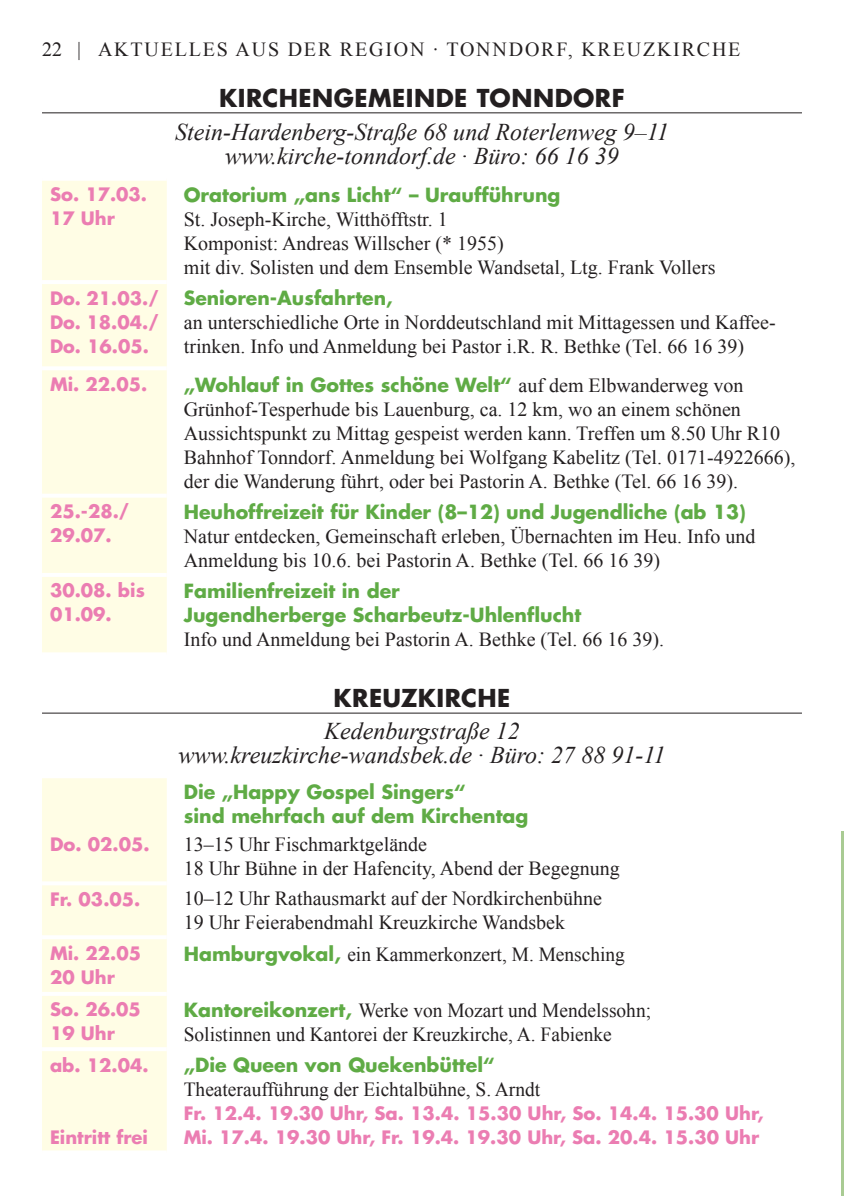
<style>
.page{position:relative;width:844px;height:1196px;background:#fff}
.page>*{position:absolute;margin:0;border:0;box-sizing:border-box;transform-origin:0 0}
.t1{font:italic 24px/32.8px "Times New Roman";color:#231f20;text-align:center}
.t2{font:20px/24px "Times New Roman";color:#231f20}
.t3{font:20px "Times New Roman";letter-spacing:.09em;color:#231f20}
.t4{font:700 19px/24px "Futura";color:#5fab45}
.t5{font:700 18px/24px "Futura";color:#eb7db2}
.s1{font-family:"Futura";font-weight:700;font-style:normal}
.s2{font-family:"Times New Roman";font-weight:400;font-size:20px;color:#231f20}
.s3{font-family:"Futura";font-weight:700;font-size:19px;color:#5fab45}
</style>
<div class="page">
<hr style="left:42px;top:112px;width:760px;height:1px;background:#231f20">
<div style="left:42px;top:181px;width:125px;height:471px;background:#fffde5"></div>
<hr style="left:42px;top:280px;width:125px;height:4px;background:#fff">
<hr style="left:42px;top:366px;width:125px;height:4px;background:#fff">
<svg style="left:42px;top:493px;width:125px;height:4px"></svg>
<hr style="left:42px;top:573px;width:125px;height:4px;background:#fff">
<hr style="left:42px;top:712px;width:760px;height:1px;background:#231f20">
<div style="left:42px;top:778px;width:125px;height:372px;background:#fffde5"></div>
<hr style="left:42px;top:881px;width:125px;height:4px;background:#fff">
<hr style="left:42px;top:935px;width:125px;height:4px;background:#fff">
<svg style="left:42px;top:991px;width:125px;height:4px"></svg>
<svg style="left:42px;top:1046px;width:125px;height:4px"></svg>
<svg style="left:42px;top:1150px;width:125px;height:1px"></svg>
<hr style="left:841px;top:830px;width:3px;height:365px;background:#a9cb93">
<p class="t2" style="left:42px;top:37px;width:133px">22 | Aktuelles</p>
<p class="t2" style="left:235px;top:37px;width:119px">aus der Regi</p>
<p class="t2" style="left:394px;top:37px;width:99px">on · Tonnd</p>
<p class="t3" style="left:525px;top:36px;width:132px">orf, Kreuzki</p>
<p class="t2" style="left:682px;top:37px;width:31px">rche</p>
<p class="t1" style="left:175px;top:82px;width:495px"><span class="s1">Ki rchengemeinde Tonndorf<br></span>Stein-Hardenberg-Straße 68 und Roterlenweg 9–11</p>
<p class="t1" style="left:225px;top:138px;width:395px">www.kirche-tonndorf.de · Büro: 66 16 39</p>
<p class="t5" style="left:50px;top:182px;width:99px">So. 17.03.<br>17 Uhr</p>
<p class="t4" style="left:184px;top:182px;width:378px">Oratorium „ans Licht“ – Uraufführung</p>
<p class="t2" style="left:184px;top:207px;width:533px">St. Joseph-Kirche, Witthöfftstr. 1<br>Komponist: Andreas Willscher (* 1955)<br>mit div. Solisten und dem Ensemble Wandsetal, Ltg. Frank Vollers</p>
<p class="t5" style="left:50px;top:285px;width:110px;text-align:justify">Do. 21.03./ Do. 18.04./ Do. 16.05.</p>
<p class="t4" style="left:184px;top:285px;width:210px">Senioren-Ausfahrten,</p>
<p class="t2" style="left:184px;top:310px;width:593px">an unterschiedliche Orte in Norddeutschland mit Mittagessen und Kaffee&shy;trinken. Info und Anmeldung bei Pastor i.R. R. Bethke (Tel. 66 16 39)</p>
<p class="t5" style="left:50px;top:371px;width:99px">Mi. 22.05.</p>
<p class="t4" style="left:184px;top:372px;width:561px">„Wohlauf in Gottes schöne Welt“ <span class="s2">auf dem Elbwanderweg von</span></p>
<p class="t2" style="left:184px;top:396px;width:613px">Grünhof-Tesperhude bis Lauenburg, ca. 12 km, wo an einem schönen Aussichtspunkt zu Mittag gespeist werden kann. Treffen um 8.50 Uhr R10<br>Bahnhof Tonndorf. Anmeldung bei Wolfgang Kabelitz (Tel. 0171-4922666), der die Wanderung führt, oder bei Pastorin A. Bethke (Tel. 66 16 39).</p>
<p class="t5" style="left:50px;top:499px;width:81px">25.-28./<br>29.07.</p>
<p class="t4" style="left:184px;top:499px;width:563px">Heuhoffreizeit für Kinder (8–12) und Jugendliche (ab 13)</p>
<p class="t2" style="left:184px;top:524px;width:573px">Natur entdecken, Gemeinschaft erleben, Übernachten im Heu. Info und<br>Anmeldung bis 10.6. bei Pastorin A. Bethke (Tel. 66 16 39)</p>
<p class="t5" style="left:50px;top:578px;width:96px">30.08. bis<br>01.09.</p>
<p class="t4" style="left:184px;top:578px;width:399px">Familienfreizeit in der<br>Jugendherberge Scharbeutz-Uhlenflucht</p>
<p class="t2" style="left:184px;top:627px;width:482px">Info und Anmeldung bei Pastorin A. Bethke (Tel. 66 16 39).</p>
<p class="t1" style="left:324px;top:682px;width:197px;line-height:32.2px"><span class="s1">Kreuzkirche<br></span>Kedenburgstraße 12</p>
<p class="t1" style="left:178px;top:738px;width:489px">www.kreuzkirche-wandsbek.de · Büro: 27 88 91-11</p>
<p class="t4" style="left:184px;top:779px;width:346px">Die „Happy Gospel Singers“<br>sind mehrfach auf dem Kirchentag</p>
<p class="t5" style="left:50px;top:831px;width:101px">Do. 02.05.</p>
<p class="t2" style="left:184px;top:831px;width:437px">13–15 Uhr Fischmarktgelände<br>18 Uhr Bühne in der Hafencity, Abend der Begegnung</p>
<p class="t5" style="left:50px;top:886px;width:92px">Fr. 03.05.</p>
<p class="t2" style="left:184px;top:886px;width:420px">10–12 Uhr Rathausmarkt auf der Nordkirchenbühne<br>19 Uhr Feierabendmahl Kreuzkirche Wandsbek</p>
<p class="t5" style="left:50px;top:940px;width:93px">Mi. 22.05<br>20 Uhr</p>
<p class="t2" style="left:184px;top:941px;width:442px"><span class="s3">Hamburgvokal,</span> ein Kammerkonzert, M. Mensching</p>
<p class="t5" style="left:50px;top:996px;width:92px">So. 26.05<br>19 Uhr</p>
<p class="t2" style="left:184px;top:997px;width:469px"><span class="s3">Kantoreikonzert,</span> Werke von Mozart und Mendelssohn;<br>Solistinnen und Kantorei der Kreuzkirche, A. Fabienke</p>
<p class="t5" style="left:50px;top:1052px;width:100px">ab. 12.04.</p>
<p class="t4" style="left:184px;top:1052px;width:313px">„Die Queen von Quekenbüttel“</p>
<p class="t2" style="left:184px;top:1077px;width:358px">Theateraufführung der Eichtalbühne, S. Arndt</p>
<p class="t5" style="left:184px;top:1100px;width:581px">Fr. 12.4. 19.30 Uhr, Sa. 13.4. 15.30 Uhr, So. 14.4. 15.30 Uhr,<br>Mi. 17.4. 19.30 Uhr, Fr. 19.4. 19.30 Uhr, Sa. 20.4. 15.30 Uhr</p>
<p class="t5" style="left:50px;top:1124px;width:99px">Eintritt frei</p>
</div>
